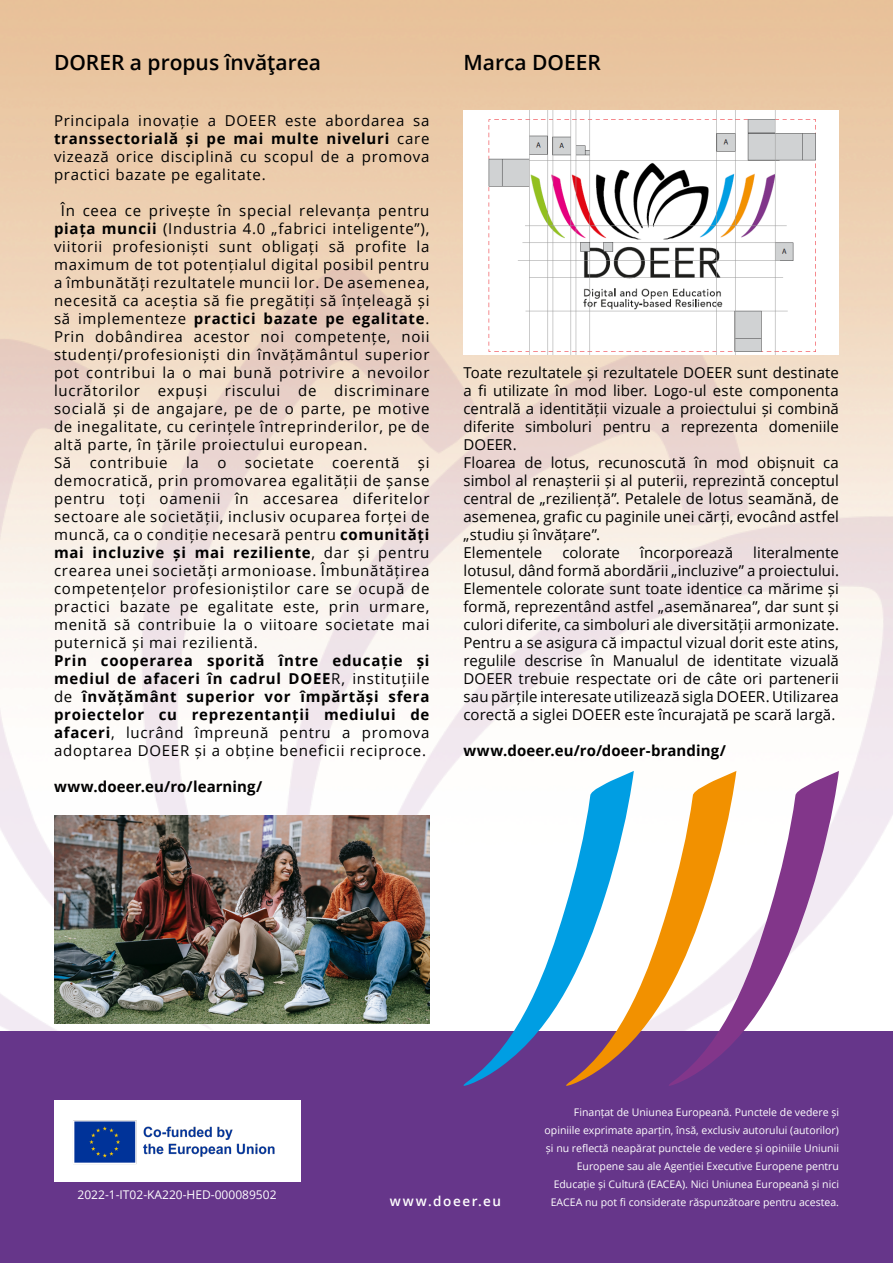
<style>
.page{position:relative;width:893px;height:1263px;background:#fff}
.page>*{position:absolute;margin:0;border:0;box-sizing:border-box;transform-origin:0 0}
.t1{font:600 21px "Open Sans";color:#000}
.t2{font:15px/18px "Open Sans";letter-spacing:.05em;color:#000;text-align:justify}
.t3{font:15px/18px "Open Sans";letter-spacing:.005em;color:#000}
.t4{font:700 15px/18px "Open Sans";letter-spacing:.05em;color:#000;text-align:justify}
.t5{font:700 15px "Open Sans";letter-spacing:.01em;color:#000}
.t6{font:700 15px "Open Sans";letter-spacing:.005em;color:#000}
.t7{font:600 13.5px "Open Sans";letter-spacing:.115em;color:#fff}
.t8{font:12px "Open Sans";color:#fff}
.t9{font:10.5px/18px "Open Sans";color:#fff;text-align:right}
.s1{font-weight:700}
.s2{font-weight:400}
</style>
<div class="page">
<img style="left:0;top:265px;width:893px;height:766px">
<div style="left:0;top:1031px;width:893px;height:232px;background:#66368a"></div>
<div style="left:54px;top:1100px;width:246px;height:82px;background:#fff"></div>
<img style="left:73px;top:1120px;width:202px;height:44px">
<img style="left:463px;top:111px;width:376px;height:243px">
<img style="left:54px;top:815px;width:375px;height:208px">
<svg style="left:460px;top:771px;width:103px;height:315px"></svg>
<svg style="left:563px;top:771px;width:103px;height:315px"></svg>
<svg style="left:666px;top:771px;width:173px;height:315px"></svg>
<h1 class="t1" style="left:54px;top:48px;width:269px">DORER a propus învăţarea</h1>
<p class="t2" style="left:54px;top:111px;width:377px">Principala inovație a DOEER este abordarea sa <span class="s1">transsectorială și pe mai multe niveluri</span> care vizează orice disciplină cu scopul de a promova practici bazate pe egalitate.</p>
<p class="t2" style="left:54px;top:201px;width:377px;text-align:left;text-indent:7px">În ceea ce privește în special relevanța pentru <span class="s1">piața muncii</span> (Industria 4.0 „fabrici inteligente”), viitorii profesioniști sunt obligați să profite la maximum de tot potențialul digital posibil pentru a îmbunătăți rezultatele muncii lor. De asemenea, necesită ca aceștia să fie pregătiți să înțeleagă și să implementeze <span class="s1">practici bazate pe egalitate</span>.<br>Prin dobândirea acestor noi competențe, noii studenți/profesioniști din învățământul superior pot contribui la o mai bună potrivire a nevoilor lucrătorilor expuși riscului de discriminare socială și de angajare, pe de o parte, pe motive de inegalitate, cu cerințele întreprinderilor, pe de altă parte, în țările proiectului european.<br>Să contribuie la o societate coerentă și democratică, prin promovarea egalității de șanse pentru toți oamenii în accesarea diferitelor sectoare ale societății, inclusiv ocuparea forței de muncă, ca o condiție necesară pentru <span class="s1">comunități mai incluzive și mai reziliente</span>, dar și pentru crearea unei societăți armonioase. Îmbunătățirea competențelor profesioniștilor care se ocupă de practici bazate pe egalitate este, prin urmare, menită să contribuie la o viitoare societate mai puternică și mai rezilientă.</p>
<p class="t4" style="left:54px;top:651px;width:377px">Prin cooperarea sporită între educație și mediul de afaceri în cadrul DOEE<span class="s2">R, instituțiile de</span> învățământ superior vor împărtăși sfera proiectelor cu reprezentanții mediului de afaceri<span class="s2">, lucrând împreună pentru a promova adoptarea DOEER și a obține beneficii reciproce.</span></p>
<p class="t6" style="left:54px;top:776px;width:210px">www.doeer.eu/ro/learning/</p>
<h1 class="t1" style="left:463px;top:48px;width:139px">Marca DOEER</h1>
<p class="t3" style="left:463px;top:363px;width:377px">Toate rezultatele și rezultatele DOEER sunt destinate a fi utilizate în mod liber. Logo-ul este componenta centrală a identității vizuale a proiectului și combină diferite simboluri pentru a reprezenta domeniile DOEER.<br>Floarea de lotus, recunoscută în mod obișnuit ca simbol al renașterii și al puterii, reprezintă conceptul central de „reziliență”. Petalele de lotus seamănă, de asemenea, grafic cu paginile unei cărți, evocând astfel „studiu și învățare”.<br>Elementele</p>
<p class="t3" style="left:562px;top:543px;width:59px">colorate</p>
<p class="t3" style="left:640px;top:543px;width:94px">încorporează</p>
<p class="t2" style="left:463px;top:543px;width:377px;text-indent:290px">literalmente lotusul, dând formă abordării „incluzive” a proiectului.<br>Elementele colorate sunt toate identice ca mărime și formă, reprezentând astfel „asemănarea”, dar sunt și culori diferite, ca simboluri ale diversității armonizate.<br>Pentru a se asigura că impactul vizual dorit este atins, regulile descrise în Manualul de identitate vizuală DOEER trebuie respectate ori de câte ori partenerii sau părțile interesate utilizează sigla DOEER. Utilizarea corectă a siglei DOEER este încurajată pe scară largă.</p>
<p class="t5" style="left:463px;top:740px;width:264px">www.doeer.eu/ro/doeer-branding/</p>
<p class="t8" style="left:78px;top:1185px;width:200px">2022-1-IT02-KA220-HED-000089502</p>
<p class="t9" style="left:545px;top:1103px;width:296px">Finanțat de Uniunea Europeană. Punctele de vedere și opiniile exprimate aparțin, însă, exclusiv autorului (autorilor) și nu reflectă neapărat punctele de vedere și opiniile Uniunii Europene sau ale Agenției Executive Europene pentru Educație și Cultură (EACEA). Nici Uniunea Europeană și nici</p>
<p class="t7" style="left:387px;top:1192px;width:113px">www.doeer.eu</p>
<p class="t7" style="left:390px;top:1192px;width:113px">www.doeer.eu</p>
<p class="t9" style="left:551px;top:1193px;width:290px">EACEA nu pot fi considerate răspunzătoare pentru acestea.</p>
</div>
